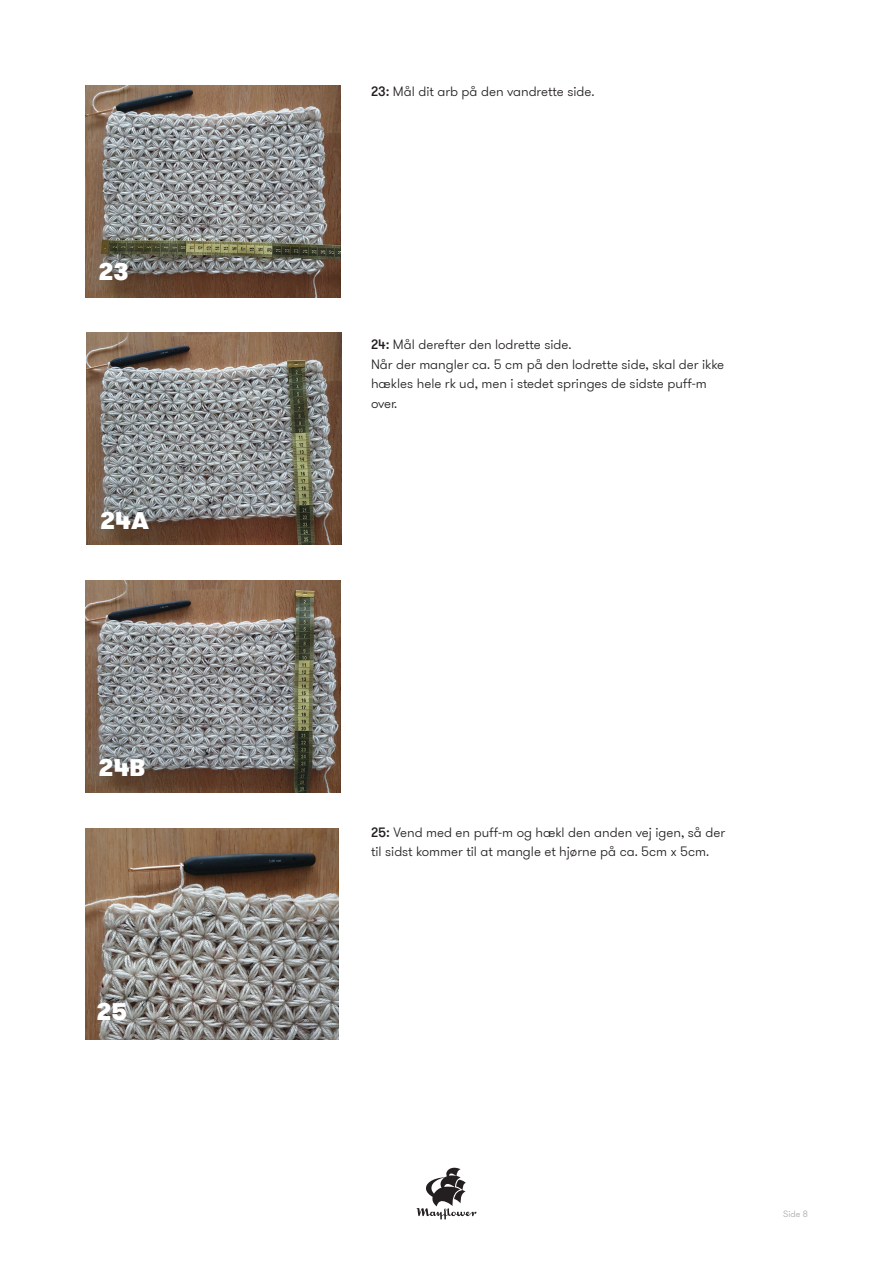
<style>
.page{position:relative;width:893px;height:1263px;background:#fff}
.page>*{position:absolute;margin:0;border:0;box-sizing:border-box;transform-origin:0 0}
.t1{font:900 24px "GT Walsheim Pro";color:#fff}
.t2{font:300 13.5px/19.5px "GT Walsheim Pro";color:#231f20}
.t3{font:300 9px "GT Walsheim Pro";color:#a8a9ad}
.s1{font-weight:500}
</style>
<div class="page">
<svg style="left:417px;top:1168px;width:59px;height:51px"></svg>
<img style="left:86px;top:85px;width:255px;height:213px">
<img style="left:87px;top:332px;width:255px;height:213px">
<img style="left:85px;top:580px;width:255px;height:213px">
<img style="left:85px;top:828px;width:254px;height:211px">
<p class="t1" style="left:99px;top:255px;width:32px">23</p>
<p class="t1" style="left:100px;top:504px;width:50px">24A</p>
<p class="t1" style="left:99px;top:751px;width:49px">24B</p>
<p class="t1" style="left:96px;top:995px;width:32px">25</p>
<p class="t2" style="left:371px;top:81px;width:225px"><span class="s1">23:</span> Mål dit arb på den vandrette side.</p>
<p class="t2" style="left:371px;top:335px;width:202px"><span class="s1">24:</span> Mål derefter den lodrette side.</p>
<p class="t2" style="left:371px;top:354px;width:355px">Når der mangler ca. 5 cm på den lodrette side, skal der ikke hækles hele rk ud, men i stedet springes de sidste puff-m over.</p>
<p class="t2" style="left:371px;top:822px;width:356px"><span class="s1">25:</span> Vend med en puff-m og hækl den anden vej igen, så der til sidst kommer til at mangle et hjørne på ca. 5cm x 5cm.</p>
<p class="t3" style="left:783px;top:1208px;width:26px">Side 8</p>
</div>
